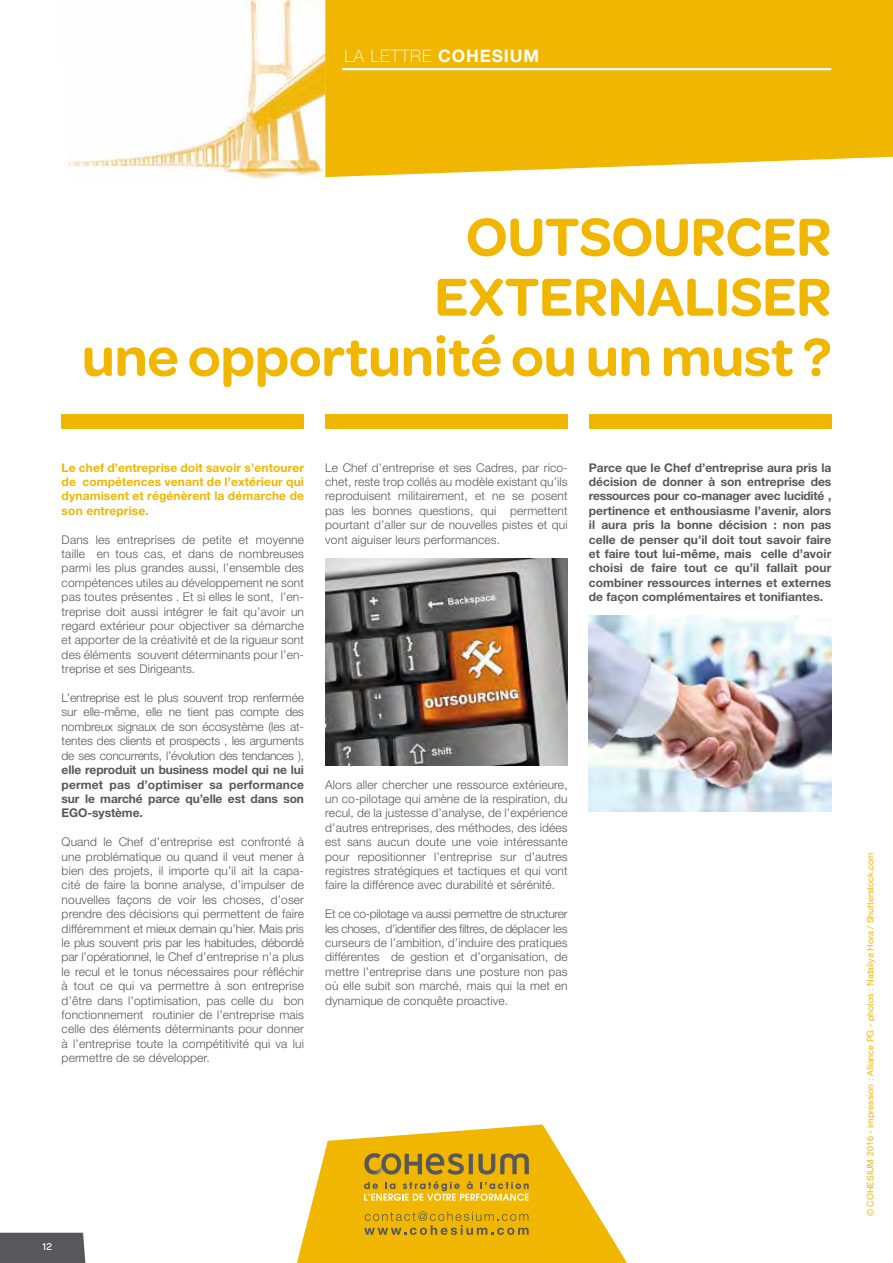
<style>
.page{position:relative;width:893px;height:1263px;background:#fff}
.page>*{position:absolute;margin:0;border:0;box-sizing:border-box;transform-origin:0 0}
.t1{font:600 57px/60px "Omnes";letter-spacing:-.005em;color:#f0b600;text-align:right}
.t2{font:100 17.25px "Helvetica Neue";letter-spacing:.05em;color:#fff}
.t3{font:300 12px/14.4px "Helvetica Neue";letter-spacing:.01em;color:#58585a;text-align:justify}
.t4{font:700 12px/14.4px "Helvetica Neue";color:#58585a;text-align:justify}
.t5{font:700 12px/14.4px "Helvetica Neue";letter-spacing:.01em;color:#f0b600;text-align:justify}
.t6{font:500 10.5px "Omnes";color:#fff}
.t7{font:9px "Helvetica Neue";color:#f0b600}
.s1{font-weight:700}
</style>
<div class="page">
<svg style="left:325px;top:0;width:568px;height:177px;background:#f0ba0f"></svg>
<img style="left:68px;top:0;width:257px;height:179px">
<hr style="left:342px;top:68px;width:489px;height:2px;background:#fff">
<div style="left:0;top:1233px;width:85px;height:30px;background:#58585a"></div>
<div style="left:62px;top:414px;width:242px;height:15px;background:#f0b600"></div>
<div style="left:325px;top:414px;width:243px;height:15px;background:#f0b600"></div>
<div style="left:589px;top:414px;width:242px;height:15px;background:#f0b600"></div>
<svg style="left:297px;top:1124px;width:330px;height:139px;fill:#f0b600"></svg>
<svg style="left:364px;top:1211px;width:165px;height:24px;background:#d2a311"></svg>
<svg style="left:469px;top:1154px;width:4px;height:20px"></svg>
<svg style="left:478px;top:1153px;width:51px;height:21px"></svg>
<svg style="left:364px;top:1153px;width:100px;height:22px;background:#ab8c28"></svg>
<svg style="left:364px;top:1181px;width:165px;height:20px;background:#e0b632"></svg>
<img style="left:325px;top:558px;width:243px;height:208px">
<img style="left:589px;top:616px;width:242px;height:195px">
<h2 class="t2" style="left:344px;top:46px;width:196px">LA LETTRE <span class="s1">COHESIUM</span></h2>
<h1 class="t1" style="left:82px;top:207px;width:751px">OUTSOURCER<br>EXTERNALISER<br>une opportunité ou un must ?</h1>
<p class="t5" style="left:62px;top:460px;width:244px">Le chef d’entreprise doit savoir s’entourer de compétences venant de l’extérieur qui dynamisent et régénèrent la démarche de son entreprise.</p>
<p class="t3" style="left:62px;top:532px;width:244px">Dans les entreprises de petite et moyenne taille en tous cas, et dans de nombreuses parmi les plus grandes aussi, l’ensemble des compétences utiles au développement ne sont pas toutes présentes . Et si elles le sont, l’en&shy;treprise doit aussi intégrer le fait qu’avoir un regard extérieur pour objectiver sa démarche et apporter de la créativité et de la rigueur sont des éléments souvent déterminants pour l’en&shy;treprise et ses Dirigeants.</p>
<p class="t3" style="left:62px;top:690px;width:244px">L’entreprise est le plus souvent trop renfermée sur elle-même, elle ne tient pas compte des nombreux signaux de son écosystème (les at&shy;tentes des clients et prospects , les arguments de ses concurrents, l’évolution des tendances ),</p>
<p class="t4" style="left:62px;top:762px;width:244px">elle reproduit un business model qui ne lui permet pas d’optimiser sa performance sur le marché parce qu’elle est dans son EGO-système.</p>
<p class="t3" style="left:62px;top:834px;width:244px">Quand le Chef d’entreprise est confronté à une problématique ou quand il veut mener à bien des projets, il importe qu’il ait la capa&shy;cité de faire la bonne analyse, d’impulser de nouvelles façons de voir les choses, d’oser prendre des décisions qui permettent de faire différemment et mieux demain qu’hier. Mais pris le plus souvent pris par les habitudes, débordé par l’opérationnel, le Chef d’entreprise n’a plus le recul et le tonus nécessaires pour réfléchir à tout ce qui va permettre à son entreprise d’être dans l’optimisation, pas celle du bon fonctionnement routinier de l’entreprise mais celle des éléments déterminants pour donner à l’entreprise toute la compétitivité qui va lui permettre de se développer.</p>
<p class="t3" style="left:325px;top:460px;width:244px">Le Chef d’entreprise et ses Cadres, par rico&shy;chet, reste trop collés au modèle existant qu’ils reproduisent militairement, et ne se posent pas les bonnes questions, qui permettent pourtant d’aller sur de nouvelles pistes et qui vont aiguiser leurs performances.</p>
<p class="t3" style="left:325px;top:777px;width:244px">Alors aller chercher une ressource extérieure, un co-pilotage qui amène de la respiration, du recul, de la justesse d’analyse, de l’expérience d’autres entreprises, des méthodes, des idées est sans aucun doute une voie intéressante pour repositionner l’entreprise sur d’autres registres stratégiques et tactiques et qui vont faire la différence avec durabilité et sérénité.</p>
<p class="t3" style="left:325px;top:906px;width:244px">Et ce co-pilotage va aussi permettre de structurer les choses, d’identifier des filtres, de déplacer les curseurs de l’ambition, d’induire des pratiques différentes de gestion et d’organisation, de mettre l’entreprise dans une posture non pas où elle subit son marché, mais qui la met en dynamique de conquête proactive.</p>
<p class="t4" style="left:589px;top:460px;width:244px">Parce que le Chef d’entreprise aura pris la décision de donner à son entreprise des ressources pour co-manager avec lucidité , pertinence et enthousiasme l’avenir, alors il aura pris la bonne décision : non pas celle de penser qu’il doit tout savoir faire et faire tout lui-même, mais celle d’avoir choisi de faire tout ce qu’il fallait pour combiner ressources internes et externes de façon complémentaires et tonifiantes.</p>
<p class="t6" style="left:43px;top:1240px;width:11px">12</p>
<p class="t7" style="left:865px;top:1216px;width:366px;rotate:-90deg">© COHESIUM 2016 - impression : Alliance PG - photos : Nataliya Hora / Shutterstock.com</p>
</div>
